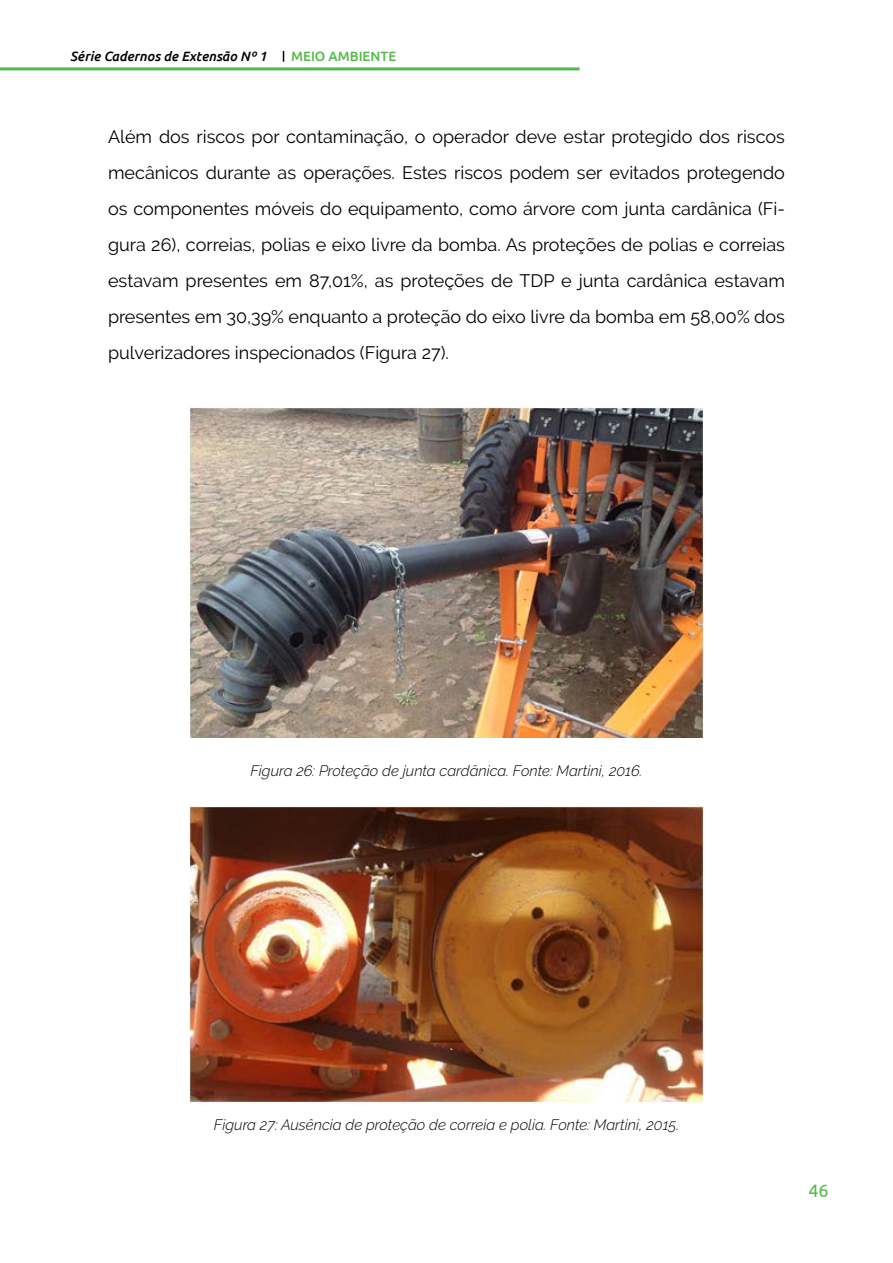
<style>
.page{position:relative;width:893px;height:1263px;background:#fff}
.page>*{position:absolute;margin:0;border:0;box-sizing:border-box;transform-origin:0 0}
.t1{font:18px/36px "Raleway";color:#000;text-align:justify}
.t2{font:18px "Ubuntu";color:#54b948}
.t3{font:italic 300 15px "Raleway";color:#000}
.t4{font:italic 500 13.5px "Ubuntu";color:#000}
.t5{font:500 13.5px "Ubuntu";color:#54b948}
</style>
<div class="page">
<hr style="left:0;top:67px;width:580px;height:3px;background:#54b948">
<img style="left:190px;top:407px;width:513px;height:330px">
<img style="left:190px;top:807px;width:513px;height:296px">
<p class="t4" style="left:70px;top:48px;width:198px">Série Cadernos de Extensão Nº 1</p>
<p class="t5" style="left:291px;top:48px;width:107px">MEIO AMBIENTE</p>
<p class="t1" style="left:108px;top:119px;width:678px">Além dos riscos por contaminação, o operador deve estar protegido dos riscos mecânicos durante as operações. Estes riscos podem ser evitados protegendo os componentes móveis do equipamento, como árvore com junta cardânica (Fi&shy;gura 26), correias, polias e eixo livre da bomba. As proteções de polias e correias estavam presentes em 87,01%, as proteções de TDP e junta cardânica estavam presentes em 30,39% enquanto a proteção do eixo livre da bomba em 58,00% dos pulverizadores inspecionados (Figura 27).</p>
<p class="t3" style="left:250px;top:762px;width:394px">Figura 26: Proteção de junta cardânica. Fonte: Martini, 2016.</p>
<p class="t3" style="left:214px;top:1116px;width:467px">Figura 27: Ausência de proteção de correia e polia. Fonte: Martini, 2015.</p>
<p class="t2" style="left:808px;top:1179px;width:22px">46</p>
</div>
